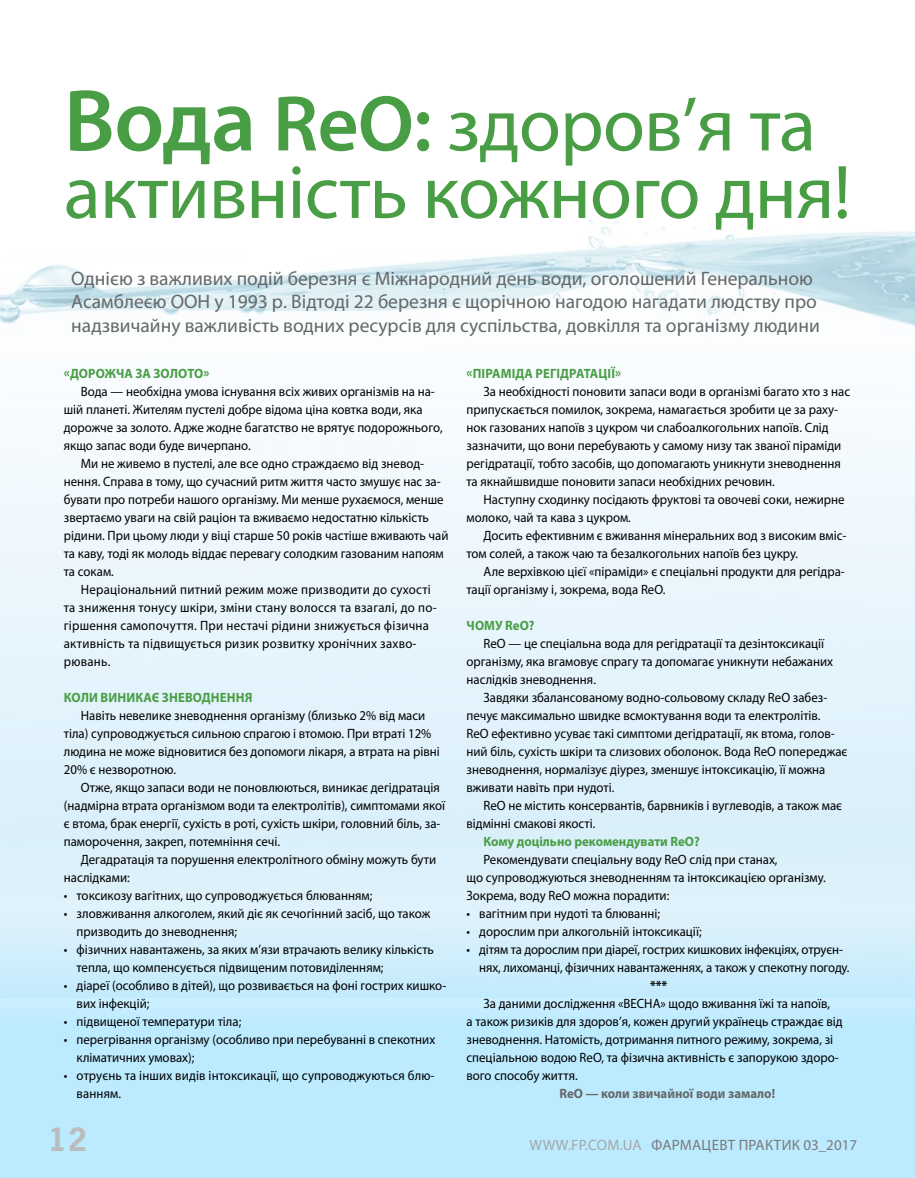
<style>
.page{position:relative;width:915px;height:1178px;background:#fff}
.page>*{position:absolute;margin:0;border:0;box-sizing:border-box;transform-origin:0 0}
.t1{font:76.5px/67.5px "Myriad Pro";letter-spacing:-.01em;color:#499e45}
.t2{font:700 34.5px "News Paper C";color:#bbbcbd}
.t3{font:19.5px/23.4px "Myriad Pro";color:#656868}
.t4{font:15px "Myriad Pro";letter-spacing:.02em;color:#a6a7a7}
.t5{font:15px "Myriad Pro";color:#7a7a7a}
.t6{font:13.5px/18px "Myriad Pro";color:#000;scale:.95 1}
.t7{font:13.5px/18px "Myriad Pro";letter-spacing:.02em;color:#000;scale:.95 1}
.t8{font:700 13.5px "Myriad Pro";letter-spacing:.01em;color:#499e45;scale:.95 1}
.t9{font:700 13.5px "Myriad Pro";color:#656868;scale:.95 1}
.t10{font:700 13.5px "Myriad Pro";color:#000;scale:.95 1}
.s1{font-weight:600;font-size:88.5px}
.s2{font-weight:600;font-size:79.5px}
.s3{color:#7a7a7a}
</style>
<div class="page">
<div style="left:0;top:910px;width:914px;height:268px;background:#bcebff"></div>
<img style="left:0;top:220px;width:914px;height:767px">
<h1 class="t1" style="left:64px;top:90px;width:788px"><span class="s1">Вода</span> <span class="s2">ReO:</span> здоров’я та активність кожного дня!</h1>
<p class="t3" style="left:71px;top:266px;width:749px">Однією з важливих подій березня є Міжнародний день води, оголошений Генеральною<br>Асамблеєю ООН у 1993 р. Відтоді 22 березня є щорічною нагодою нагадати людству про надзвичайну важливість водних ресурсів для суспільства, довкілля та організму людини</p>
<p class="t8" style="left:64px;top:365px;width:154px">«Дорожча за золото»</p>
<p class="t6" style="left:64px;top:382px;width:400px;text-indent:17px">Вода — необхідна умова існування всіх живих організмів на на&shy;шій планеті. Жителям пустелі добре відома ціна ковтка води, яка дорожче за золото. Адже жодне багатство не врятує подорожнього, якщо запас води буде вичерпано.</p>
<p class="t6" style="left:64px;top:454px;width:406px;text-indent:17px">Ми не живемо в пустелі, але все одно страждаємо від зневод&shy;нення. Справа в тому, що сучасний ритм життя часто змушує нас за&shy;бувати про потреби нашого організму. Ми менше рухаємося, менше звертаємо уваги на свій раціон та вживаємо недостатню кількість рідини. При цьому люди у віці старше 50 років частіше вживають чай та каву, тоді як молодь віддає перевагу солодким газованим напоям та сокам.</p>
<p class="t7" style="left:64px;top:580px;width:394px;text-indent:17px">Нераціональний питний режим може призводити до сухості та зниження тонусу шкіри, зміни стану волосся та взагалі, до по&shy;гіршення самопочуття. При нестачі рідини знижується фізична активність та підвищується ризик розвитку хронічних захво&shy;рювань.</p>
<p class="t8" style="left:64px;top:689px;width:199px">Коли виникає зневоднення</p>
<p class="t6" style="left:64px;top:706px;width:397px;text-indent:17px">Навіть невелике зневоднення організму (близько 2% від маси тіла) супроводжується сильною спрагою і втомою. При втраті 12% людина не може відновитися без допомоги лікаря, а втрата на рівні 20% є незворотною.</p>
<p class="t6" style="left:64px;top:778px;width:403px;text-indent:17px">Отже, якщо запаси води не поновлюються, виникає дегідратація (надмірна втрата організмом води та електролітів), симптомами якої є втома, брак енергії, сухість в роті, сухість шкіри, головний біль, за&shy;паморочення, закреп, потемніння сечі.</p>
<p class="t6" style="left:64px;top:850px;width:393px;text-indent:17px">Дегадратація та порушення електролітного обміну можуть бути наслідками:</p>
<p class="t6" style="left:64px;top:886px;width:326px">• токсикозу вагітних, що супроводжується блюванням;</p>
<p class="t6" style="left:77px;top:904px;width:374px;text-indent:-13px">• зловживання алкоголем, який діє як сечогінний засіб, що також призводить до зневоднення;</p>
<p class="t6" style="left:77px;top:940px;width:377px;text-indent:-13px">• фізичних навантажень, за яких м’язи втрачають велику кількість тепла, що компенсується підвищеним потовиділенням;</p>
<p class="t6" style="left:77px;top:976px;width:390px;text-indent:-13px">• діареї (особливо в дітей), що розвивається на фоні гострих кишко&shy;вих інфекцій;</p>
<p class="t6" style="left:64px;top:1012px;width:188px">• підвищеної температури тіла;</p>
<p class="t6" style="left:77px;top:1030px;width:379px;text-indent:-13px">• перегрівання організму (особливо при перебуванні в спекотних кліматичних умовах);</p>
<p class="t6" style="left:77px;top:1066px;width:378px;text-indent:-13px">• отруєнь та інших видів інтоксикації, що супроводжуються блю&shy;ванням.</p>
<h2 class="t2" style="left:47px;top:1120px;width:42px">12</h2>
<p class="t8" style="left:466px;top:364px;width:164px">«Піраміда регідратації»</p>
<p class="t6" style="left:466px;top:382px;width:405px;text-indent:17px">За необхідності поновити запаси води в організмі багато хто з нас припускається помилок, зокрема, намагається зробити це за раху&shy;нок газованих напоїв з цукром чи слабоалкогольних напоїв. Слід зазначити, що вони перебувають у самому низу так званої піраміди регідратації, тобто засобів, що допомагають уникнути зневоднення та якнайшвидше поновити запаси необхідних речовин.</p>
<p class="t6" style="left:466px;top:490px;width:399px;text-indent:17px">Наступну сходинку посідають фруктові та овочеві соки, нежирне молоко, чай та кава з цукром.</p>
<p class="t6" style="left:466px;top:526px;width:401px;text-indent:17px">Досить ефективним є вживання мінеральних вод з високим вміс&shy;том солей, а також чаю та безалкогольних напоїв без цукру.</p>
<p class="t6" style="left:466px;top:562px;width:399px;text-indent:17px">Але верхівкою цієї «піраміди» є спеціальні продукти для регідра&shy;тації організму і, зокрема, вода ReO.</p>
<p class="t8" style="left:466px;top:616px;width:73px">Чому ReO?</p>
<p class="t6" style="left:466px;top:634px;width:387px;text-indent:17px">ReO — це спеціальна вода для регідратації та дезінтоксикації організму, яка вгамовує спрагу та допомагає уникнути небажаних наслідків зневоднення.</p>
<p class="t6" style="left:466px;top:688px;width:402px;text-indent:17px">Завдяки збалансованому водно-сольовому складу ReO забез&shy;печує максимально швидке всмоктування води та електролітів.<br>ReO ефективно усуває такі симптоми дегідратації, як втома, голов&shy;ний біль, сухість шкіри та слизових оболонок. Вода ReO попереджає зневоднення, нормалізує діурез, зменшує інтоксикацію, її можна вживати навіть при нудоті.</p>
<p class="t6" style="left:466px;top:796px;width:397px;text-indent:17px">ReO не містить консервантів, барвників і вуглеводів, а також має відмінні смакові якості.</p>
<p class="t8" style="left:483px;top:832px;width:229px">Кому доцільно рекомендувати ReO?</p>
<p class="t6" style="left:466px;top:850px;width:379px;text-indent:17px">Рекомендувати спеціальну воду ReO слід при станах,<br>що супроводжуються зневодненням та інтоксикацією організму.<br>Зокрема, воду ReO можна порадити:</p>
<p class="t6" style="left:466px;top:904px;width:205px">• вагітним при нудоті та блюванні;</p>
<p class="t6" style="left:466px;top:922px;width:249px">• дорослим при алкогольній інтоксикації;</p>
<p class="t6" style="left:479px;top:940px;width:391px;text-indent:-13px">• дітям та дорослим при діареї, гострих кишкових інфекціях, отруєн&shy;нях, лихоманці, фізичних навантаженнях, а також у спекотну погоду.</p>
<p class="t10" style="left:650px;top:976px;width:20px">***</p>
<p class="t6" style="left:466px;top:994px;width:397px;text-indent:17px">За даними дослідження «ВЕСНА» щодо вживання їжі та напоїв,<br>а також ризиків для здоров’я, кожен другий українець страждає від зневоднення. Натомість, дотримання питного режиму, зокрема, зі спеціальною водою ReO, та фізична активність є запорукою здоро&shy;вого способу життя.</p>
<p class="t9" style="left:559px;top:1084px;width:228px">ReO — коли звичайної води замало!</p>
<p class="t4" style="left:529px;top:1135px;width:143px">www.fp.com.ua <span class="s3">Фармацевт</span></p>
<p class="t5" style="left:738px;top:1135px;width:20px">Практик</p>
<p class="t5" style="left:803px;top:1135px;width:55px">03_2017</p>
</div>
